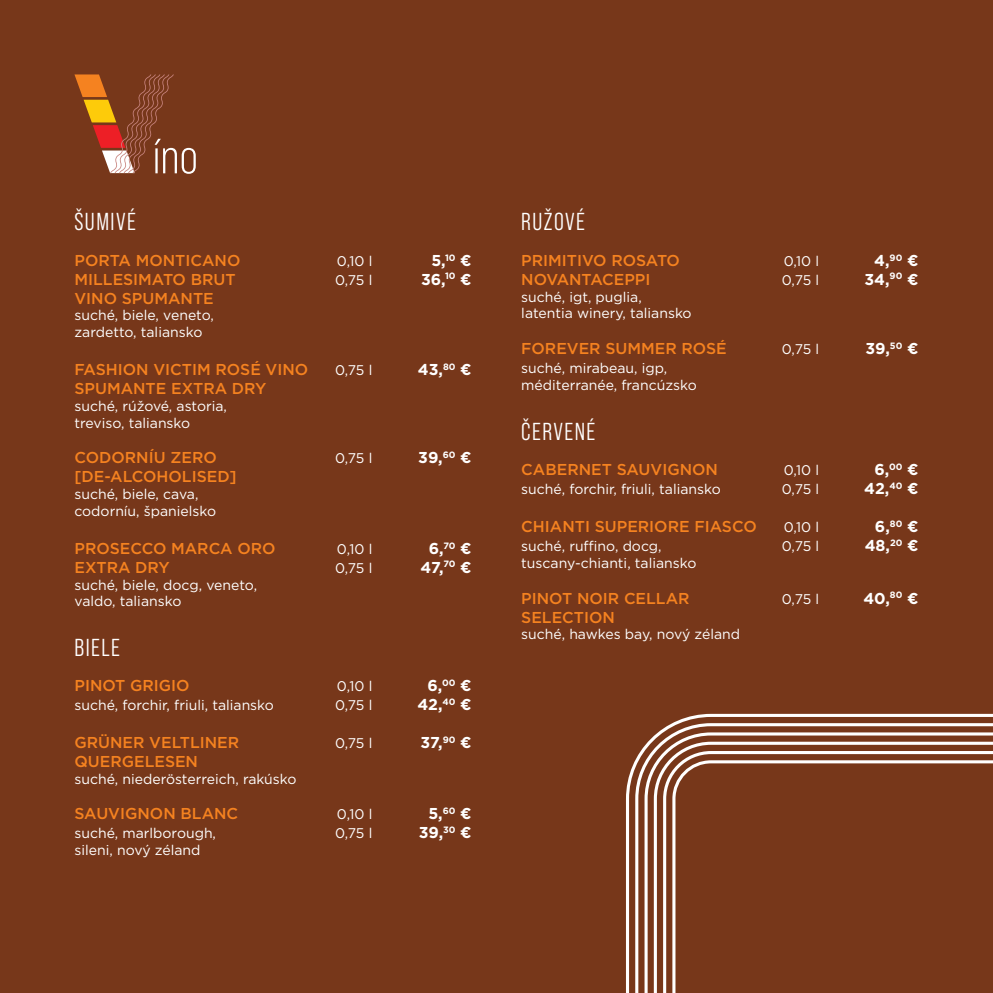
<style>
.page{position:relative;width:993px;height:993px;background:#fff}
.page>*{position:absolute;margin:0;border:0;box-sizing:border-box;transform-origin:0 0}
.t1{font:50.23px "Bebas Neue Pro";color:#fff}
.t2{font:24.5px "Bebas Neue Pro Middle";letter-spacing:.06em;color:#fff}
.t3{font:500 15.75px "Gotham";color:#f58220}
.t4{font:700 15.75px "Gotham";color:#fff}
.t5{font:14px/16.8px "Gotham";color:#fff}
</style>
<div class="page">
<div style="left:0;top:0;width:992px;height:992px;background:#77371a"></div>
<svg style="left:74px;top:74px;width:100px;height:99px"></svg>
<svg style="left:626px;top:713px;width:366px;height:279px"></svg>
<h2 class="t2" style="left:74px;top:208px;width:63px">ŠUMIVÉ</h2>
<h1 class="t1" style="left:153px;top:128px;width:47px">íno</h1>
<p class="t3" style="left:74px;top:250px;width:167px">PORTA MONTICANO</p>
<p class="t5" style="left:337px;top:252px;width:37px">0,10 l</p>
<p class="t4" style="left:431px;top:250px;width:42px">5,<sup>10</sup> €</p>
<p class="t3" style="left:74px;top:269px;width:163px">MILLESIMATO BRUT</p>
<p class="t5" style="left:335px;top:271px;width:39px">0,75 l</p>
<p class="t4" style="left:421px;top:268px;width:52px">36,<sup>10</sup> €</p>
<p class="t3" style="left:74px;top:288px;width:141px">VINO SPUMANTE</p>
<p class="t5" style="left:74px;top:307px;width:141px">suché, biele, veneto, zardetto, taliansko</p>
<p class="t3" style="left:74px;top:359px;width:235px">FASHION VICTIM ROSÉ VINO</p>
<p class="t5" style="left:335px;top:361px;width:39px">0,75 l</p>
<p class="t4" style="left:418px;top:359px;width:55px">43,<sup>80</sup> €</p>
<p class="t3" style="left:74px;top:378px;width:193px">SPUMANTE EXTRA DRY</p>
<p class="t5" style="left:74px;top:397px;width:154px">suché, rúžové, astoria, treviso, taliansko</p>
<p class="t3" style="left:74px;top:447px;width:144px">CODORNÍU ZERO</p>
<p class="t5" style="left:335px;top:449px;width:39px">0,75 l</p>
<p class="t4" style="left:418px;top:447px;width:55px">39,<sup>60</sup> €</p>
<p class="t3" style="left:74px;top:466px;width:163px">[DE-ALCOHOLISED]</p>
<p class="t5" style="left:74px;top:485px;width:143px">suché, biele, cava, codorníu, španielsko</p>
<p class="t3" style="left:74px;top:537px;width:203px">PROSECCO MARCA ORO</p>
<p class="t5" style="left:337px;top:540px;width:37px">0,10 l</p>
<p class="t4" style="left:428px;top:537px;width:44px">6,<sup>70</sup> €</p>
<p class="t3" style="left:74px;top:556px;width:97px">EXTRA DRY</p>
<p class="t5" style="left:335px;top:559px;width:39px">0,75 l</p>
<p class="t4" style="left:420px;top:556px;width:53px">47,<sup>70</sup> €</p>
<p class="t5" style="left:74px;top:575px;width:184px">suché, biele, docg, veneto, valdo, taliansko</p>
<h2 class="t2" style="left:74px;top:633px;width:47px">BIELE</h2>
<p class="t3" style="left:74px;top:675px;width:117px">PINOT GRIGIO</p>
<p class="t5" style="left:337px;top:677px;width:37px">0,10 l</p>
<p class="t4" style="left:427px;top:675px;width:46px">6,<sup>00</sup> €</p>
<p class="t5" style="left:74px;top:696px;width:201px">suché, forchir, friuli, taliansko</p>
<p class="t5" style="left:335px;top:696px;width:39px">0,75 l</p>
<p class="t4" style="left:417px;top:693px;width:56px">42,<sup>40</sup> €</p>
<p class="t3" style="left:74px;top:731px;width:166px">GRÜNER VELTLINER</p>
<p class="t5" style="left:335px;top:734px;width:39px">0,75 l</p>
<p class="t4" style="left:420px;top:731px;width:52px">37,<sup>90</sup> €</p>
<p class="t3" style="left:74px;top:750px;width:125px">QUERGELESEN</p>
<p class="t5" style="left:74px;top:769px;width:223px">suché, niederösterreich, rakúsko</p>
<p class="t3" style="left:74px;top:803px;width:165px">SAUVIGNON BLANC</p>
<p class="t5" style="left:337px;top:805px;width:37px">0,10 l</p>
<p class="t4" style="left:428px;top:803px;width:45px">5,<sup>60</sup> €</p>
<p class="t5" style="left:74px;top:824px;width:143px">suché, marlborough,</p>
<p class="t5" style="left:335px;top:824px;width:39px">0,75 l</p>
<p class="t4" style="left:418px;top:822px;width:54px">39,<sup>30</sup> €</p>
<p class="t5" style="left:74px;top:841px;width:127px">sileni, nový zéland</p>
<h2 class="t2" style="left:521px;top:208px;width:65px">RUŽOVÉ</h2>
<p class="t3" style="left:521px;top:250px;width:160px">PRIMITIVO ROSATO</p>
<p class="t5" style="left:783px;top:252px;width:37px">0,10 l</p>
<p class="t4" style="left:874px;top:250px;width:46px">4,<sup>90</sup> €</p>
<p class="t3" style="left:521px;top:269px;width:131px">NOVANTACEPPI</p>
<p class="t5" style="left:781px;top:271px;width:39px">0,75 l</p>
<p class="t4" style="left:864px;top:268px;width:55px">34,<sup>90</sup> €</p>
<p class="t5" style="left:521px;top:288px;width:172px">suché, igt, puglia, latentia winery, taliansko</p>
<p class="t3" style="left:521px;top:338px;width:207px">FOREVER SUMMER ROSÉ</p>
<p class="t5" style="left:781px;top:340px;width:39px">0,75 l</p>
<p class="t4" style="left:865px;top:338px;width:55px">39,<sup>50</sup> €</p>
<p class="t5" style="left:521px;top:359px;width:177px">suché, mirabeau, igp, méditerranée, francúzsko</p>
<h2 class="t2" style="left:521px;top:417px;width:75px">ČERVENÉ</h2>
<p class="t3" style="left:521px;top:459px;width:198px">CABERNET SAUVIGNON</p>
<p class="t5" style="left:783px;top:461px;width:37px">0,10 l</p>
<p class="t4" style="left:874px;top:459px;width:46px">6,<sup>00</sup> €</p>
<p class="t5" style="left:521px;top:480px;width:201px">suché, forchir, friuli, taliansko</p>
<p class="t5" style="left:781px;top:480px;width:39px">0,75 l</p>
<p class="t4" style="left:863px;top:478px;width:56px">42,<sup>40</sup> €</p>
<p class="t3" style="left:521px;top:516px;width:237px">CHIANTI SUPERIORE FIASCO</p>
<p class="t5" style="left:783px;top:518px;width:37px">0,10 l</p>
<p class="t4" style="left:874px;top:516px;width:45px">6,<sup>80</sup> €</p>
<p class="t5" style="left:521px;top:537px;width:142px">suché, ruffino, docg,</p>
<p class="t5" style="left:781px;top:537px;width:39px">0,75 l</p>
<p class="t4" style="left:864px;top:535px;width:55px">48,<sup>20</sup> €</p>
<p class="t5" style="left:521px;top:554px;width:177px">tuscany-chianti, taliansko</p>
<p class="t3" style="left:521px;top:587px;width:170px">PINOT NOIR CELLAR</p>
<p class="t5" style="left:781px;top:589px;width:39px">0,75 l</p>
<p class="t4" style="left:863px;top:587px;width:57px">40,<sup>80</sup> €</p>
<p class="t3" style="left:521px;top:606px;width:95px">SELECTION</p>
<p class="t5" style="left:521px;top:625px;width:220px">suché, hawkes bay, nový zéland</p>
</div>
